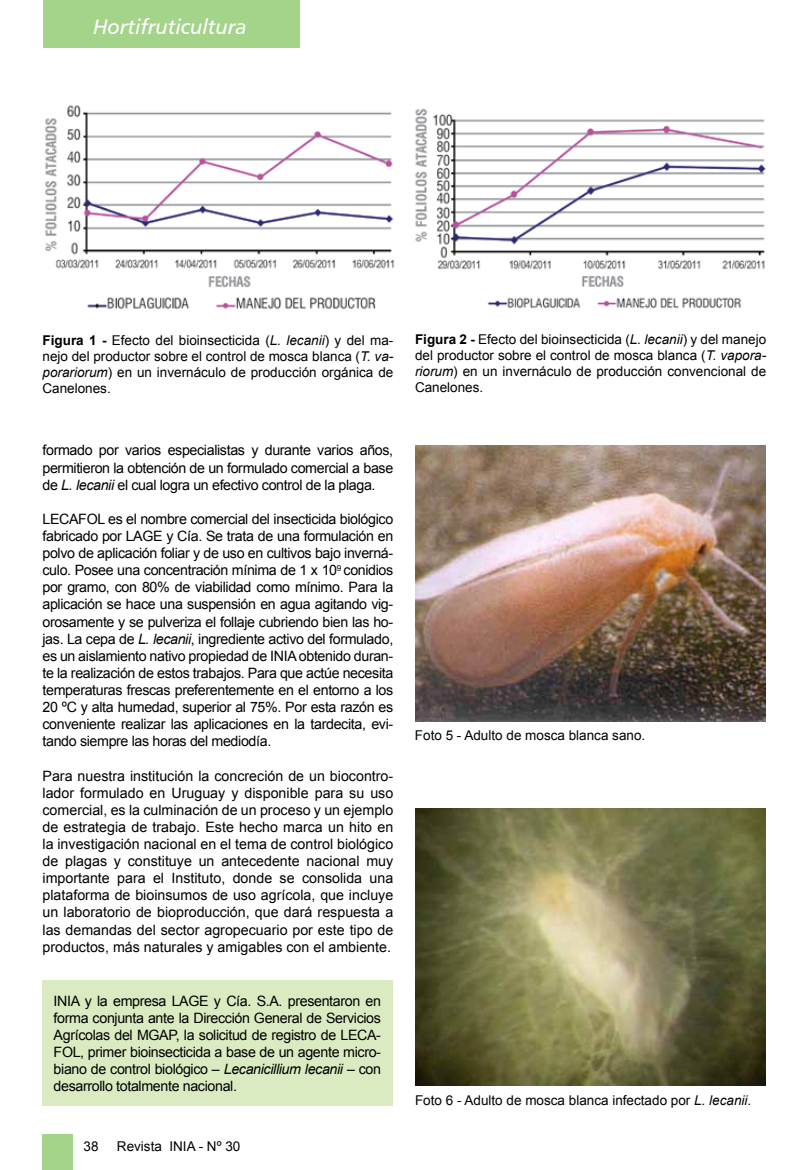
<style>
.page{position:relative;width:808px;height:1170px;background:#fff}
.page>*{position:absolute;margin:0;border:0;box-sizing:border-box;transform-origin:0 0}
.t1{font:21px "Humanist 777 BT Italic B";color:#fff}
.t2{font:14.25px/17.1px "Arial";letter-spacing:-.025em;color:#000;text-align:justify}
.t3{font:13.5px/16.2px "Arial";color:#000;text-align:justify}
.s1{font-weight:700}
.s2{font-style:italic}
</style>
<div class="page">
<div style="left:43px;top:0;width:257px;height:47px;background:#a4d38a"></div>
<div style="left:43px;top:1134px;width:30px;height:35px;background:#a4d38a"></div>
<div style="left:42px;top:980px;width:351px;height:126px;background:#daebc1"></div>
<img style="left:415px;top:445px;width:351px;height:276px">
<img style="left:415px;top:808px;width:351px;height:276px">
<img style="left:45px;top:105px;width:349px;height:205px">
<img style="left:415px;top:108px;width:351px;height:201px">
<h1 class="t1" style="left:93px;top:13px;width:155px">Hortifruticultura</h1>
<p class="t3" style="left:43px;top:332px;width:352px"><span class="s1">Figura 1 -</span> Efecto del bioinsecticida (<span class="s2">L. lecanii</span>) y del ma&shy;nejo del productor sobre el control de mosca blanca (<span class="s2">T. va&shy;porariorum</span>) en un invernáculo de producción orgánica de Canelones.</p>
<p class="t2" style="left:43px;top:442px;width:352px">formado por varios especialistas y durante varios años, permitieron la obtención de un formulado comercial a base de <span class="s2">L. lecanii</span> el cual logra un efectivo control de la plaga.</p>
<p class="t2" style="left:43px;top:510px;width:352px">LECAFOL es el nombre comercial del insecticida biológico fabricado por LAGE y Cía. Se trata de una formulación en polvo de aplicación foliar y de uso en cultivos bajo inverná&shy;culo. Posee una concentración mínima de 1 x 10<sup>9</sup> conidios por gramo, con 80% de viabilidad como mínimo. Para la aplicación se hace una suspensión en agua agitando vig&shy;orosamente y se pulveriza el follaje cubriendo bien las ho&shy;jas. La cepa de <span class="s2">L. lecanii</span>, ingrediente activo del formulado, es un aislamiento nativo propiedad de INIA obtenido duran&shy;te la realización de estos trabajos. Para que actúe necesita temperaturas frescas preferentemente en el entorno a los 20 ºC y alta humedad, superior al 75%. Por esta razón es conveniente realizar las aplicaciones en la tardecita, evi&shy;tando siempre las horas del mediodía.</p>
<p class="t2" style="left:43px;top:767px;width:352px">Para nuestra institución la concreción de un biocontro&shy;lador formulado en Uruguay y disponible para su uso comercial, es la culminación de un proceso y un ejemplo de estrategia de trabajo. Este hecho marca un hito en la investigación nacional en el tema de control biológico de plagas y constituye un antecedente nacional muy importante para el Instituto, donde se consolida una plataforma de bioinsumos de uso agrícola, que incluye un laboratorio de bioproducción, que dará respuesta a las demandas del sector agropecuario por este tipo de productos, más naturales y amigables con el ambiente.</p>
<p class="t2" style="left:54px;top:992px;width:329px">INIA y la empresa LAGE y Cía. S.A. presentaron en forma conjunta ante la Dirección General de Servicios Agrícolas del MGAP, la solicitud de registro de LECA-FOL, primer bioinsecticida a base de un agente micro&shy;biano de control biológico – <span class="s2">Lecanicillium lecanii</span> – con desarrollo totalmente nacional.</p>
<p class="t3" style="left:84px;top:1138px;width:17px">38</p>
<p class="t3" style="left:117px;top:1138px;width:125px">Revista INIA - Nº 30</p>
<p class="t3" style="left:415px;top:331px;width:353px"><span class="s1">Figura 2 -</span> Efecto del bioinsecticida (<span class="s2">L. lecanii</span>) y del manejo del productor sobre el control de mosca blanca (<span class="s2">T. vapora&shy;riorum</span>) en un invernáculo de producción convencional de Canelones.</p>
<p class="t3" style="left:415px;top:727px;width:232px">Foto 5 - Adulto de mosca blanca sano.</p>
<p class="t3" style="left:415px;top:1092px;width:338px">Foto 6 - Adulto de mosca blanca infectado por <span class="s2">L. lecanii</span>.</p>
</div>
